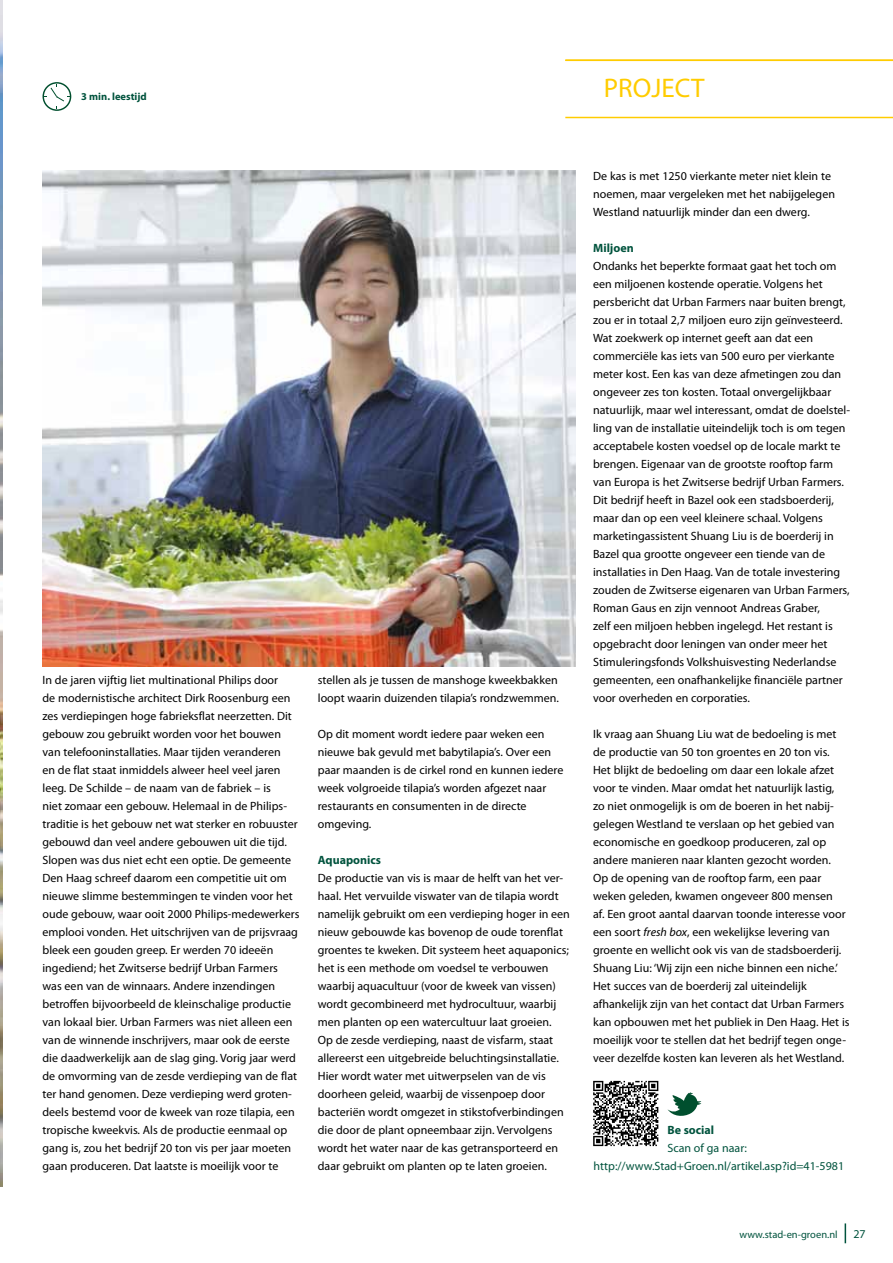
<style>
.page{position:relative;width:893px;height:1263px;background:#fff}
.page>*{position:absolute;margin:0;border:0;box-sizing:border-box;transform-origin:0 0}
.t1{font:27px "Myriad Pro";color:#fc0}
.t2{font:12px/18px "Myriad Pro";color:#000}
.t3{font:12px/18px "Myriad Pro";color:#00533d}
.t4{font:700 12px "Myriad Pro";color:#00533d}
.t5{font:10.5px "Myriad Pro";color:#00533d}
.t6{font:700 10.5px "Myriad Pro";color:#00533d}
.s1{font-style:italic}
</style>
<div class="page">
<svg style="left:845px;top:1223px;width:1px;height:20px"></svg>
<img style="left:0;top:0;width:3px;height:1186px">
<img style="left:43px;top:170px;width:532px;height:496px">
<hr style="left:565px;top:117px;width:328px;height:1px;background:#fc0">
<hr style="left:565px;top:60px;width:328px;height:1px;background:#fc0">
<svg style="left:43px;top:82px;width:28px;height:29px"></svg>
<svg style="left:593px;top:1081px;width:65px;height:65px"></svg>
<svg style="left:667px;top:1092px;width:34px;height:24px"></svg>
<p class="t6" style="left:81px;top:90px;width:67px">3 min. leestijd</p>
<h1 class="t1" style="left:604px;top:71px;width:102px">PROJECT</h1>
<p class="t2" style="left:43px;top:671px;width:258px">In de jaren vijftig liet multinational Philips door<br>de modernistische architect Dirk Roosenburg een zes verdiepingen hoge fabrieksflat neerzetten. Dit gebouw zou gebruikt worden voor het bouwen van telefooninstallaties. Maar tijden veranderen<br>en de flat staat inmiddels alweer heel veel jaren leeg. De Schilde – de naam van de fabriek – is<br>niet zomaar een gebouw. Helemaal in de Philips&shy;traditie is het gebouw net wat sterker en robuuster gebouwd dan veel andere gebouwen uit die tijd.<br>Slopen was dus niet echt een optie. De gemeente Den Haag schreef daarom een competitie uit om nieuwe slimme bestemmingen te vinden voor het oude gebouw, waar ooit 2000 Philips-medewerkers emplooi vonden. Het uitschrijven van de prijsvraag bleek een gouden greep. Er werden 70 ideeën ingediend; het Zwitserse bedrijf Urban Farmers was een van de winnaars. Andere inzendingen betroffen bijvoorbeeld de kleinschalige productie van lokaal bier. Urban Farmers was niet alleen een van de winnende inschrijvers, maar ook de eerste die daadwerkelijk aan de slag ging. Vorig jaar werd de omvorming van de zesde verdieping van de flat ter hand genomen. Deze verdieping werd groten&shy;deels bestemd voor de kweek van roze tilapia, een tropische kweekvis. Als de productie eenmaal op gang is, zou het bedrijf 20 ton vis per jaar moeten gaan produceren. Dat laatste is moeilijk voor te</p>
<p class="t2" style="left:318px;top:671px;width:243px">stellen als je tussen de manshoge kweekbakken loopt waarin duizenden tilapia’s rondzwemmen.</p>
<p class="t2" style="left:318px;top:725px;width:247px">Op dit moment wordt iedere paar weken een nieuwe bak gevuld met babytilapia’s. Over een paar maanden is de cirkel rond en kunnen iedere week volgroeide tilapia’s worden afgezet naar restaurants en consumenten in de directe omgeving.</p>
<p class="t4" style="left:318px;top:852px;width:65px">Aquaponics</p>
<p class="t2" style="left:318px;top:869px;width:254px">De productie van vis is maar de helft van het ver&shy;haal. Het vervuilde viswater van de tilapia wordt namelijk gebruikt om een verdieping hoger in een nieuw gebouwde kas bovenop de oude torenflat groentes te kweken. Dit systeem heet aquaponics; het is een methode om voedsel te verbouwen waarbij aquacultuur (voor de kweek van vissen) wordt gecombineerd met hydrocultuur, waarbij men planten op een watercultuur laat groeien.<br>Op de zesde verdieping, naast de visfarm, staat allereerst een uitgebreide beluchtingsinstallatie.<br>Hier wordt water met uitwerpselen van de vis doorheen geleid, waarbij de vissenpoep door bacteriën wordt omgezet in stikstofverbindingen die door de plant opneembaar zijn. Vervolgens wordt het water naar de kas getransporteerd en daar gebruikt om planten op te laten groeien.</p>
<p class="t2" style="left:593px;top:167px;width:243px">De kas is met 1250 vierkante meter niet klein te noemen, maar vergeleken met het nabijgelegen<br>Westland natuurlijk minder dan een dwerg.</p>
<p class="t4" style="left:593px;top:240px;width:42px">Miljoen</p>
<p class="t2" style="left:593px;top:257px;width:258px">Ondanks het beperkte formaat gaat het toch om een miljoenen kostende operatie. Volgens het persbericht dat Urban Farmers naar buiten brengt, zou er in totaal 2,7 miljoen euro zijn geïnvesteerd.<br>Wat zoekwerk op internet geeft aan dat een commerciële kas iets van 500 euro per vierkante meter kost. Een kas van deze afmetingen zou dan ongeveer zes ton kosten. Totaal onvergelijkbaar natuurlijk, maar wel interessant, omdat de doelstel&shy;ling van de installatie uiteindelijk toch is om tegen acceptabele kosten voedsel op de locale markt te brengen. Eigenaar van de grootste rooftop farm van Europa is het Zwitserse bedrijf Urban Farmers.<br>Dit bedrijf heeft in Bazel ook een stadsboerderij, maar dan op een veel kleinere schaal. Volgens marketingassistent Shuang Liu is de boerderij in Bazel qua grootte ongeveer een tiende van de installaties in Den Haag. Van de totale investering zouden de Zwitserse eigenaren van Urban Farmers, Roman Gaus en zijn vennoot Andreas Graber,<br>zelf een miljoen hebben ingelegd. Het restant is opgebracht door leningen van onder meer het Stimuleringsfonds Volkshuisvesting Nederlandse gemeenten, een onafhankelijke financiële partner voor overheden en corporaties.</p>
<p class="t2" style="left:593px;top:725px;width:258px">Ik vraag aan Shuang Liu wat de bedoeling is met de productie van 50 ton groentes en 20 ton vis.<br>Het blijkt de bedoeling om daar een lokale afzet voor te vinden. Maar omdat het natuurlijk lastig,<br>zo niet onmogelijk is om de boeren in het nabij&shy;gelegen Westland te verslaan op het gebied van economische en goedkoop produceren, zal op andere manieren naar klanten gezocht worden.<br>Op de opening van de rooftop farm, een paar weken geleden, kwamen ongeveer 800 mensen<br>af. Een groot aantal daarvan toonde interesse voor een soort <span class="s1">fresh box</span>, een wekelijkse levering van groente en wellicht ook vis van de stadsboerderij.<br>Shuang Liu: ‘Wij zijn een niche binnen een niche.’ Het succes van de boerderij zal uiteindelijk afhankelijk zijn van het contact dat Urban Farmers kan opbouwen met het publiek in Den Haag. Het is moeilijk voor te stellen dat het bedrijf tegen onge&shy;veer dezelfde kosten kan leveren als het Westland.</p>
<p class="t4" style="left:667px;top:1122px;width:48px">Be social</p>
<p class="t3" style="left:594px;top:1139px;width:252px;text-indent:74px">Scan of ga naar: http://www.Stad+Groen.nl/artikel.asp?id=41-5981</p>
<p class="t5" style="left:739px;top:1228px;width:100px">www.stad-en-groen.nl</p>
<p class="t3" style="left:853px;top:1224px;width:14px">27</p>
</div>
